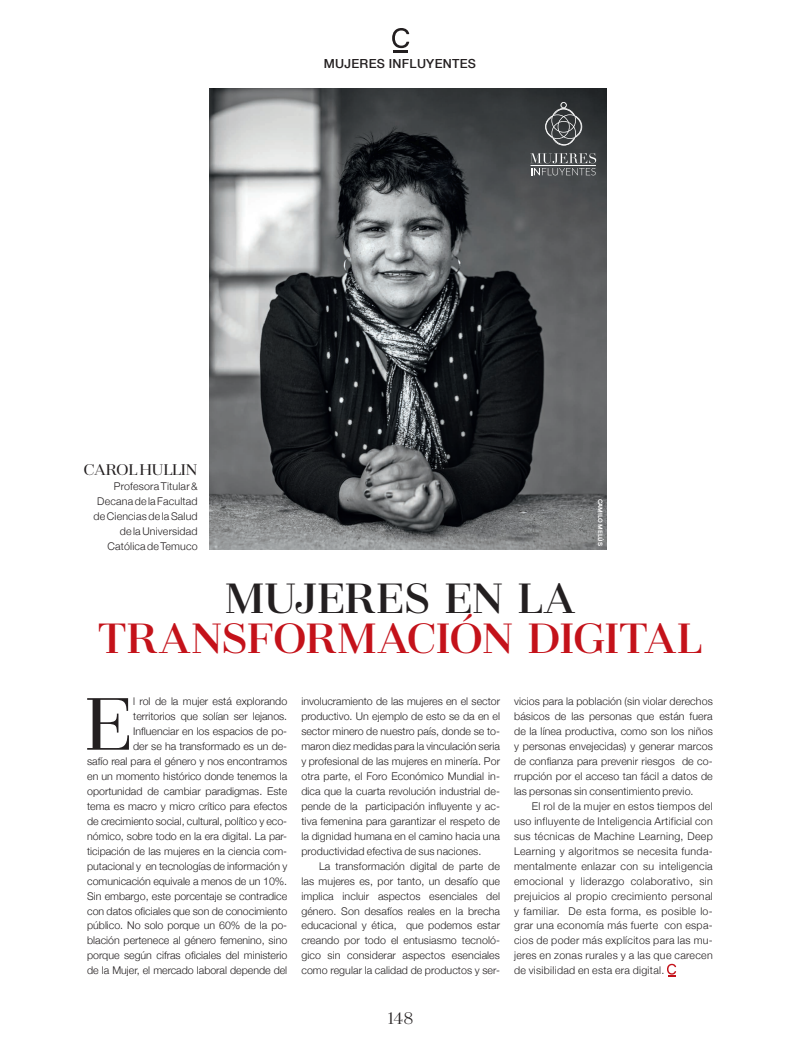
<style>
.page{position:relative;width:812px;height:1063px;background:#fff}
.page>*{position:absolute;margin:0;border:0;box-sizing:border-box;transform-origin:0 0}
.Columna_grande{font:500 83.12px "Zahrah";color:#231f20}
.Título_alta{font:600 47.5px "Zahrah";letter-spacing:-.02em;color:#c4121a}
.Título_alta-2{font:600 47.5px "Zahrah";color:#231f20}
.t1{font:18.75px "Zahrah";color:#231f20}
.Destacado{font:500 17.38px "Zahrah";letter-spacing:-.01em;color:#231f20}
.Permanente{font:500 12.5px "Helvetica Neue";letter-spacing:.02em;color:#231f20}
.Columna_grande-2{font:300 10.62px/15px "Helvetica Neue";color:#231f20;text-align:justify}
.Columna_chica{font:300 10.62px "Helvetica Neue";letter-spacing:.015em;color:#231f20}
.CRÉDITO_FOTO_DE_AGEN{font:700 6.25px "Replica Std";color:#fff}
</style>
<div class="page">
<svg style="left:392px;top:28px;width:17px;height:24px"></svg>
<img style="left:209px;top:89px;width:397px;height:460px">
<svg style="left:667px;top:964px;width:9px;height:13px"></svg>
<svg style="left:545px;top:102px;width:37px;height:44px;background:#56595b"></svg>
<svg style="left:530px;top:153px;width:66px;height:22px"></svg>
<hr style="left:530px;top:165px;width:65px;height:1px;background:#fff">
<p class="Permanente" style="left:324px;top:53px;width:153px">MUJERES INFLUYENTES</p>
<p class="Destacado" style="left:84px;top:460px;width:115px">CAROL HULLIN</p>
<p class="Columna_chica" style="left:114px;top:478px;width:85px">Profesora Titular &amp;</p>
<p class="Columna_chica" style="left:97px;top:493px;width:102px">Decana de la Facultad</p>
<p class="Columna_chica" style="left:93px;top:508px;width:106px">de Ciencias de la Salud</p>
<p class="Columna_chica" style="left:120px;top:522px;width:79px">de la Universidad</p>
<p class="Columna_chica" style="left:107px;top:537px;width:92px">Católica de Temuco</p>
<p class="CRÉDITO_FOTO_DE_AGEN" style="left:603px;top:499px;width:49px;rotate:90deg">CAMILO MELÚS</p>
<p class="Título_alta-2" style="left:225px;top:571px;width:352px">MUJERES EN LA</p>
<p class="Título_alta" style="left:98px;top:611px;width:605px">TRANSFORMACIÓN DIGITAL</p>
<p class="Columna_grande-2" style="left:87px;top:693px;width:201px;text-align:right">l rol de la mujer está explorando<br>territorios que solían ser lejanos.<br>Influenciar en los espacios de po-<br>der se ha transformado es un de-<br>safío real para el género y nos encontramos en un momento histórico donde tenemos la oportunidad de cambiar paradigmas. Este tema es macro y micro crítico para efectos de crecimiento social, cultural, político y eco&shy;nómico, sobre todo en la era digital. La par&shy;ticipación de las mujeres en la ciencia com&shy;putacional y en tecnologías de información y comunicación equivale a menos de un 10%.<br>Sin embargo, este porcentaje se contradice con datos oficiales que son de conocimiento público. No solo porque un 60% de la po&shy;blación pertenece al género femenino, sino porque según cifras oficiales del ministerio de la Mujer, el mercado laboral depende del</p>
<p class="Columna_grande" style="left:84px;top:677px;width:50px">E</p>
<p class="Columna_grande-2" style="left:301px;top:693px;width:200px">involucramiento de las mujeres en el sector productivo. Un ejemplo de esto se da en el sector minero de nuestro país, donde se to&shy;maron diez medidas para la vinculación seria y profesional de las mujeres en minería. Por otra parte, el Foro Económico Mundial in&shy;dica que la cuarta revolución industrial de&shy;pende de la participación influyente y ac&shy;tiva femenina para garantizar el respeto de la dignidad humana en el camino hacia una productividad efectiva de sus naciones.</p>
<p class="Columna_grande-2" style="left:301px;top:858px;width:200px;text-indent:18px">La transformación digital de parte de las mujeres es, por tanto, un desafío que implica incluir aspectos esenciales del género. Son desafíos reales en la brecha educacional y ética, que podemos estar creando por todo el entusiasmo tecnoló&shy;gico sin considerar aspectos esenciales como regular la calidad de productos y ser-</p>
<p class="Columna_grande-2" style="left:514px;top:693px;width:200px">vicios para la población (sin violar derechos básicos de las personas que están fuera de la línea productiva, como son los niños y personas envejecidas) y generar marcos de confianza para prevenir riesgos de co&shy;rrupción por el acceso tan fácil a datos de las personas sin consentimiento previo.</p>
<p class="Columna_grande-2" style="left:514px;top:798px;width:200px;text-indent:18px">El rol de la mujer en estos tiempos del uso influyente de Inteligencia Artificial con sus técnicas de Machine Learning, Deep Learning y algoritmos se necesita funda&shy;mentalmente enlazar con su inteligencia emocional y liderazgo colaborativo, sin prejuicios al propio crecimiento personal y familiar. De esta forma, es posible lo&shy;grar una economía más fuerte con espa&shy;cios de poder más explícitos para las mu&shy;jeres en zonas rurales y a las que carecen de visibilidad en esta era digital.</p>
<p class="t1" style="left:388px;top:1008px;width:27px">148</p>
</div>
